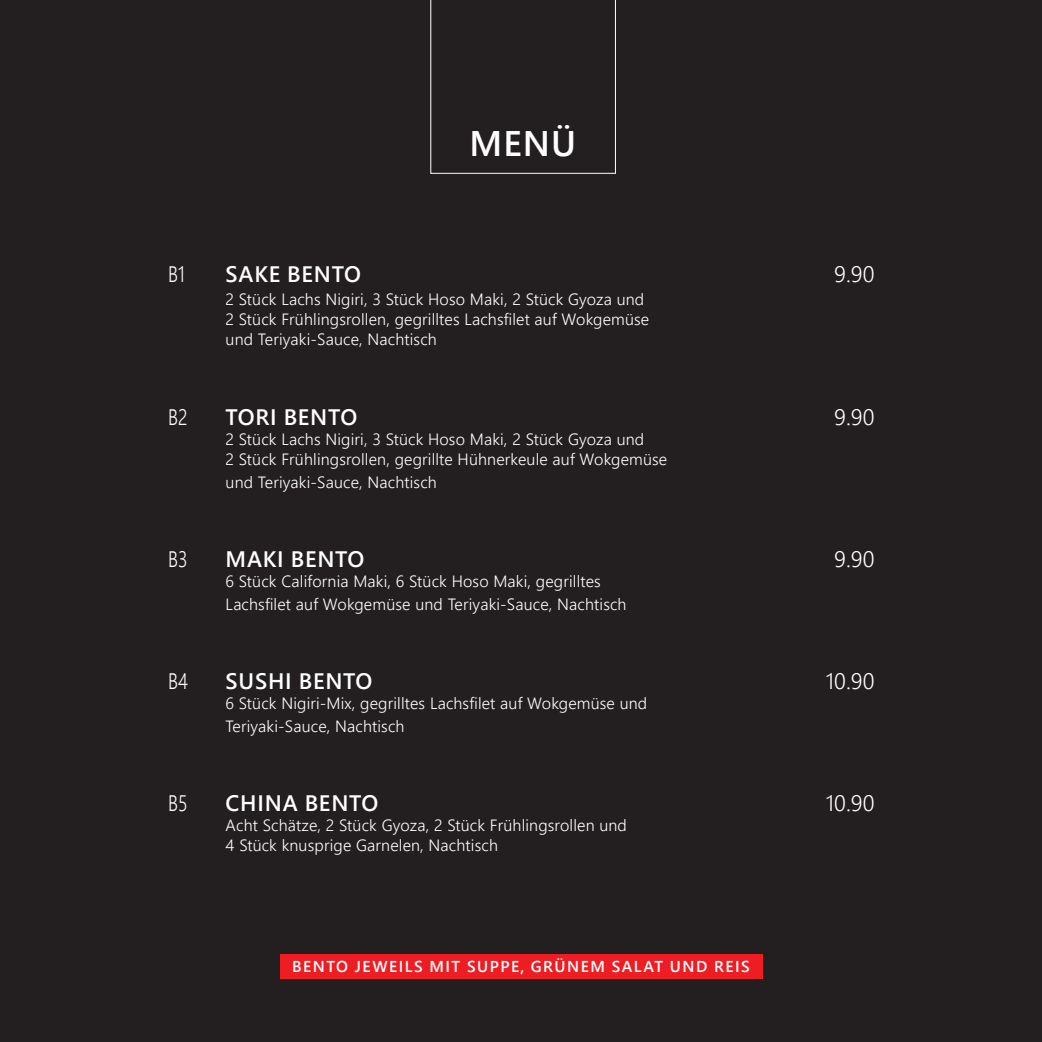
<style>
.page{position:relative;width:1042px;height:1042px;background:#231f20}
.page>*{position:absolute;margin:0;border:0;box-sizing:border-box;transform-origin:0 0}
.Headline_1{font:35.52px "Webly Sleek UI Semibold";color:#fff}
.t1{font:22.4px "Webly Sleek UI Semibold";letter-spacing:.035em;color:#fff}
.t2{font:22.4px "Webly Sleek UI Semilight";color:#fff}
.t3{font:22.4px "Webly Sleek UI Semilight";color:#fff;scale:.8 1}
.t4{font:16.28px/22.4px "Webly Sleek UI Semilight";letter-spacing:.01em;color:#fff}
.t5{font:15.75px "Webly Sleek UI Semibold";letter-spacing:.095em;color:#fff}
</style>
<div class="page">
<svg style="left:430px;top:0;width:186px;height:174px"></svg>
<div style="left:280px;top:954px;width:482px;height:25px;background:#ee1d23"></div>
<p class="Headline_1" style="left:469px;top:117px;width:108px">MENÜ</p>
<p class="t3" style="left:168px;top:258px;width:22px">B1</p>
<p class="t1" style="left:226px;top:257px;width:137px">SAKE BENTO</p>
<p class="t2" style="left:834px;top:258px;width:42px">9.90</p>
<p class="t4" style="left:226px;top:287px;width:420px">2 Stück Lachs Nigiri, 3 Stück Hoso Maki, 2 Stück Gyoza und</p>
<p class="t4" style="left:226px;top:308px;width:425px;line-height:20.3px">2 Stück Frühlingsrollen, gegrilltes Lachsfilet auf Wokgemüse und Teriyaki-Sauce, Nachtisch</p>
<p class="t3" style="left:168px;top:400px;width:26px">B2</p>
<p class="t1" style="left:226px;top:400px;width:133px">TORI BENTO</p>
<p class="t2" style="left:834px;top:400px;width:42px">9.90</p>
<p class="t4" style="left:226px;top:427px;width:420px">2 Stück Lachs Nigiri, 3 Stück Hoso Maki, 2 Stück Gyoza und</p>
<p class="t4" style="left:226px;top:448px;width:443px">2 Stück Frühlingsrollen, gegrillte Hühnerkeule auf Wokgemüse und Teriyaki-Sauce, Nachtisch</p>
<p class="t3" style="left:168px;top:542px;width:26px">B3</p>
<p class="t1" style="left:226px;top:542px;width:140px">MAKI BENTO</p>
<p class="t2" style="left:834px;top:542px;width:42px">9.90</p>
<p class="t4" style="left:226px;top:569px;width:402px">6 Stück California Maki, 6 Stück Hoso Maki, gegrilltes<br>Lachsfilet auf Wokgemüse und Teriyaki-Sauce, Nachtisch</p>
<p class="t3" style="left:168px;top:664px;width:26px">B4</p>
<p class="t1" style="left:226px;top:664px;width:148px">SUSHI BENTO</p>
<p class="t2" style="left:826px;top:664px;width:50px">10.90</p>
<p class="t4" style="left:226px;top:691px;width:423px">6 Stück Nigiri-Mix, gegrilltes Lachsfilet auf Wokgemüse und<br>Teriyaki-Sauce, Nachtisch</p>
<p class="t3" style="left:168px;top:786px;width:26px">B5</p>
<p class="t1" style="left:226px;top:786px;width:154px">CHINA BENTO</p>
<p class="t2" style="left:826px;top:786px;width:50px">10.90</p>
<p class="t4" style="left:226px;top:814px;width:403px;line-height:20.3px">Acht Schätze, 2 Stück Gyoza, 2 Stück Frühlingsrollen und<br>4 Stück knusprige Garnelen, Nachtisch</p>
<p class="t5" style="left:292px;top:955px;width:459px">BENTO JEWEILS MIT SUPPE, GRÜNEM SALAT UND REIS</p>
</div>
